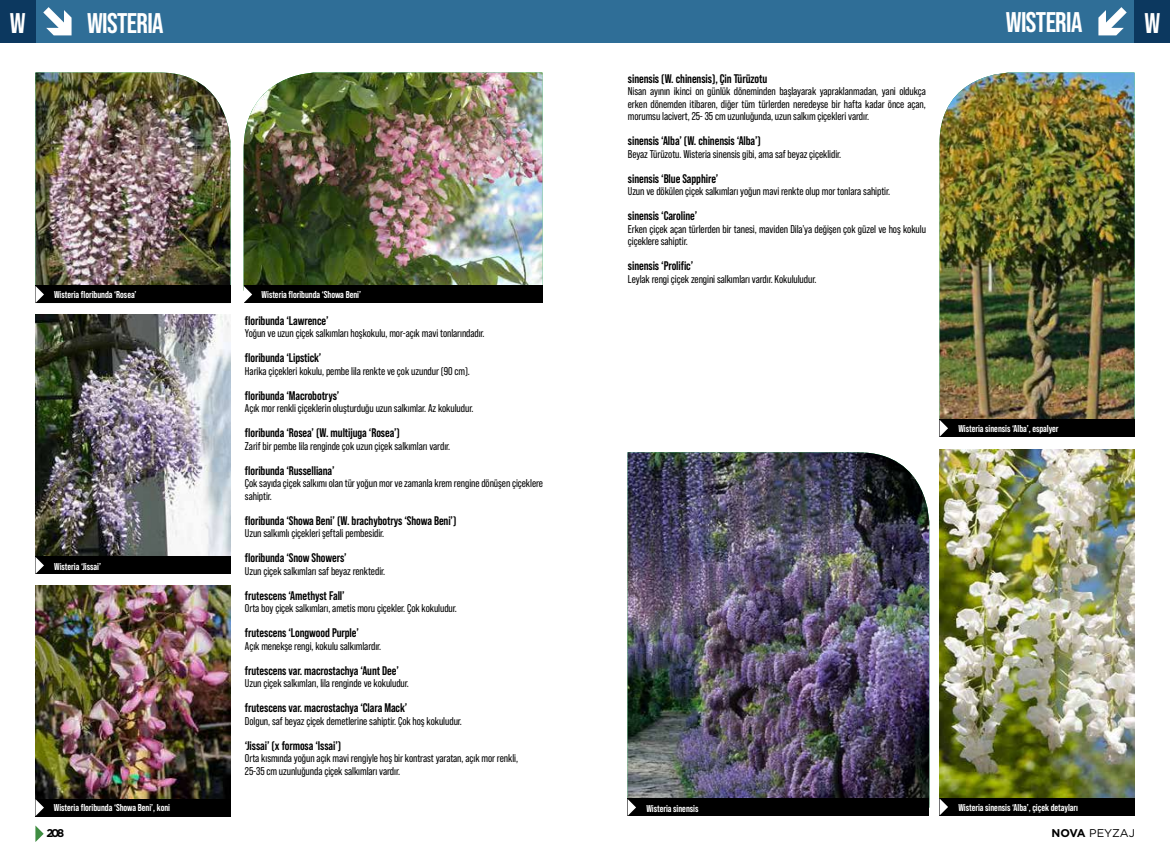
<style>
.page{position:relative;width:1170px;height:851px;background:#fff}
.page>*{position:absolute;margin:0;border:0;box-sizing:border-box;transform-origin:0 0}
.t1{font:700 28.38px "Bebas Neue Pro";letter-spacing:-.02em;color:#fff}
.t2{font:700 12.5px "Bebas Neue Pro";letter-spacing:-.005em;color:#000}
.t3{font:11.25px/12.5px "Bebas Neue Pro";letter-spacing:-.005em;color:#000}
.t4{font:11.25px "Gotham";color:#000}
.t5{font:700 11.25px "Gotham";color:#000}
.t6{font:700 10px "Bebas Neue Pro";letter-spacing:-.005em;color:#fff}
.t7{font:700 8.75px "Breuer Condensed";color:#000}
.s1{font-weight:700}
</style>
<div class="page">
<div style="left:0;top:0;width:585px;height:43px;background:#2f6e97"></div>
<div style="left:0;top:0;width:35px;height:43px;background:#0c385f"></div>
<svg style="left:43px;top:7px;width:29px;height:28px"></svg>
<div style="left:585px;top:0;width:584px;height:43px;background:#2f6e97"></div>
<div style="left:1134px;top:0;width:35px;height:43px;background:#0c385f"></div>
<svg style="left:1098px;top:7px;width:28px;height:28px"></svg>
<img style="left:35px;top:585px;width:195px;height:213px">
<div style="left:35px;top:798px;width:195px;height:18px;background:#000"></div>
<svg style="left:35px;top:798px;width:9px;height:18px"></svg>
<img style="left:35px;top:314px;width:195px;height:242px">
<img style="left:35px;top:72px;width:195px;height:214px">
<div style="left:35px;top:556px;width:195px;height:18px;background:#000"></div>
<div style="left:35px;top:286px;width:195px;height:17px;background:#000"></div>
<svg style="left:35px;top:286px;width:9px;height:17px"></svg>
<svg style="left:35px;top:557px;width:9px;height:17px"></svg>
<img style="left:244px;top:72px;width:298px;height:214px">
<div style="left:244px;top:286px;width:298px;height:17px;background:#000"></div>
<svg style="left:244px;top:286px;width:8px;height:17px"></svg>
<img style="left:939px;top:72px;width:195px;height:347px">
<img style="left:939px;top:449px;width:195px;height:349px">
<div style="left:939px;top:798px;width:195px;height:17px;background:#000"></div>
<div style="left:939px;top:419px;width:195px;height:18px;background:#000"></div>
<svg style="left:939px;top:420px;width:9px;height:17px"></svg>
<svg style="left:939px;top:798px;width:9px;height:17px"></svg>
<img style="left:627px;top:452px;width:302px;height:346px">
<div style="left:627px;top:798px;width:302px;height:17px;background:#000"></div>
<svg style="left:627px;top:799px;width:9px;height:16px"></svg>
<svg style="left:35px;top:825px;width:9px;height:16px"></svg>
<h1 class="t1" style="left:10px;top:7px;width:17px">W</h1>
<h1 class="t1" style="left:87px;top:7px;width:78px">WISTERIA</h1>
<h1 class="t1" style="left:1005px;top:6px;width:78px">WISTERIA</h1>
<h1 class="t1" style="left:1144px;top:7px;width:17px">W</h1>
<p class="t6" style="left:54px;top:288px;width:84px">Wisteria floribunda ‘Rosea’</p>
<p class="t6" style="left:54px;top:560px;width:48px">Wisteria ‘Jissai’</p>
<p class="t6" style="left:54px;top:802px;width:118px">Wisteria floribunda ‘Showa Beni’, koni</p>
<p class="t6" style="left:261px;top:288px;width:101px">Wisteria floribunda ‘Showa Beni’</p>
<p class="t2" style="left:245px;top:313px;width:85px">floribunda ‘Lawrence’</p>
<p class="t3" style="left:245px;top:327px;width:241px">Yoğun ve uzun çiçek salkımları hoşkokulu, mor-açık mavi tonlarındadır.</p>
<p class="t2" style="left:245px;top:350px;width:78px">floribunda ‘Lipstick’</p>
<p class="t3" style="left:245px;top:364px;width:226px">Harika çiçekleri kokulu, pembe lila renkte ve çok uzundur (90 cm).</p>
<p class="t2" style="left:245px;top:388px;width:96px">floribunda ‘Macrobotrys’</p>
<p class="t3" style="left:245px;top:402px;width:230px">Açık mor renkli çiçeklerin oluşturduğu uzun salkımlar. Az kokuludur.</p>
<p class="t2" style="left:245px;top:425px;width:156px">floribunda ‘Rosea’ (W. multijuga ‘Rosea’)</p>
<p class="t3" style="left:245px;top:439px;width:207px">Zarif bir pembe lila renginde çok uzun çiçek salkımları vardır.</p>
<p class="t2" style="left:245px;top:463px;width:91px">floribunda ‘Russelliana’</p>
<p class="t3" style="left:245px;top:477px;width:299px">Çok sayıda çiçek salkımı olan tür yoğun mor ve zamanla krem rengine dönüşen çiçeklere sahiptir.</p>
<p class="t2" style="left:245px;top:513px;width:213px">floribunda ‘Showa Beni’ (W. brachybotrys ‘Showa Beni’)</p>
<p class="t3" style="left:245px;top:527px;width:141px">Uzun salkımlı çiçekleri şeftali pembesidir.</p>
<p class="t2" style="left:245px;top:550px;width:103px">floribunda ‘Snow Showers’</p>
<p class="t3" style="left:245px;top:564px;width:142px">Uzun çiçek salkımları saf beyaz renktedir.</p>
<p class="t2" style="left:245px;top:588px;width:101px">frutescens ‘Amethyst Fall’</p>
<p class="t3" style="left:245px;top:602px;width:213px">Orta boy çiçek salkımları, ametis moru çiçekler. Çok kokuludur.</p>
<p class="t2" style="left:245px;top:625px;width:115px">frutescens ‘Longwood Purple’</p>
<p class="t3" style="left:245px;top:639px;width:138px">Açık menekşe rengi, kokulu salkımlardır.</p>
<p class="t2" style="left:245px;top:663px;width:155px">frutescens var. macrostachya ‘Aunt Dee’</p>
<p class="t3" style="left:245px;top:677px;width:165px">Uzun çiçek salkımları, lila renginde ve kokuludur.</p>
<p class="t2" style="left:245px;top:700px;width:164px">frutescens var. macrostachya ‘Clara Mack’</p>
<p class="t3" style="left:245px;top:714px;width:218px">Dolgun, saf beyaz çiçek demetlerine sahiptir. Çok hoş kokuludur.</p>
<p class="t2" style="left:245px;top:738px;width:98px">‘Jissai’ (x formosa ‘Issai’)</p>
<p class="t3" style="left:245px;top:752px;width:275px">Orta kısmında yoğun açık mavi rengiyle hoş bir kontrast yaratan, açık mor renkli,<br>25-35 cm uzunluğunda çiçek salkımları vardır.</p>
<p class="t2" style="left:628px;top:71px;width:141px">sinensis (W. chinensis), Çin Türüzotu</p>
<p class="t3" style="left:628px;top:85px;width:299px;text-align:justify">Nisan ayının ikinci on günlük döneminden başlayarak yapraklanmadan, yani oldukça erken dönemden itibaren, diğer tüm türlerden neredeyse bir hafta kadar önce açan, morumsu lacivert, 25- 35 cm uzunluğunda, uzun salkım çiçekleri vardır.</p>
<p class="t2" style="left:628px;top:134px;width:134px">sinensis ‘Alba’ (W. chinensis ‘Alba’)</p>
<p class="t3" style="left:628px;top:148px;width:215px">Beyaz Türüzotu. Wisteria sinensis gibi, ama saf beyaz çiçeklidir.</p>
<p class="t2" style="left:628px;top:171px;width:92px">sinensis ‘Blue Sapphire’</p>
<p class="t3" style="left:628px;top:185px;width:264px">Uzun ve dökülen çiçek salkımları yoğun mavi renkte olup mor tonlara sahiptir.</p>
<p class="t2" style="left:628px;top:209px;width:71px">sinensis ‘Caroline’</p>
<p class="t3" style="left:628px;top:223px;width:299px">Erken çiçek açan türlerden bir tanesi, maviden Dila’ya değişen çok güzel ve hoş kokulu çiçeklere sahiptir.</p>
<p class="t2" style="left:628px;top:259px;width:67px">sinensis ‘Prolific’</p>
<p class="t3" style="left:628px;top:273px;width:190px">Leylak rengi çiçek zengini salkımları vardır. Kokululudur.</p>
<p class="t6" style="left:958px;top:423px;width:102px">Wisteria sinensis ‘Alba’, espalyer</p>
<p class="t6" style="left:646px;top:802px;width:54px">Wisteria sinensis</p>
<p class="t6" style="left:958px;top:801px;width:121px">Wisteria sinensis ‘Alba’, çiçek detayları</p>
<p class="t5" style="left:47px;top:825px;width:19px">208</p>
<p class="t4" style="left:1051px;top:825px;width:85px"><span class="s1">NOVA</span> PEYZAJ</p>
<p class="t7" style="left:1038px;top:828px;width:81px">www.onurpeyzaj.com 463</p>
</div>
